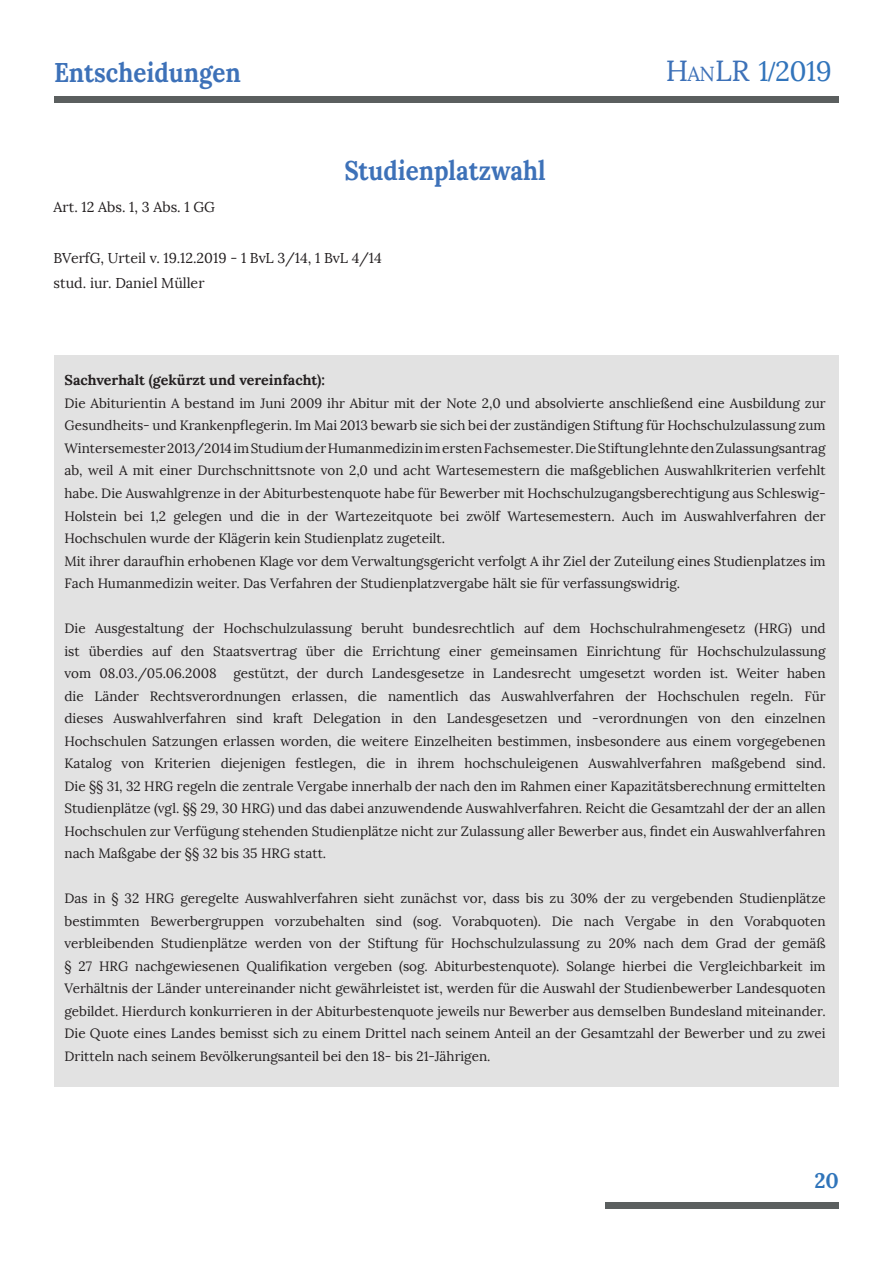
<style>
.page{position:relative;width:893px;height:1263px;background:#fff}
.page>*{position:absolute;margin:0;border:0;box-sizing:border-box;transform-origin:0 0}
.t1{font:27.9px "Lora";color:#3174bb}
.t2{font:700 27px "Lora";color:#3d71b8;scale:.9 1}
.t3{font:700 21px "Lora";color:#2f74ba}
.t4{font:14.25px/25.5px "Lora";color:#231f20}
.t5{font:700 14.25px "Lora";color:#231f20}
.t6{font:13.5px/22.5px "Lora";color:#231f20;text-align:justify}
.s1{font-size:28.95px;color:#3d71b8}
.s2{font-size:20.25px;color:#3d71b8}
.s3{font-family:"Times New Roman";font-weight:700}
</style>
<div class="page">
<div style="left:54px;top:97px;width:785px;height:6px;background:#5b5f5f"></div>
<div style="left:605px;top:1202px;width:233px;height:7px;background:#5b5f5f"></div>
<div style="left:54px;top:355px;width:784px;height:731px;background:#e2e2e2"></div>
<h2 class="t2" style="left:54px;top:55px;width:209px">Entscheidungen</h2>
<h2 class="t2" style="left:344px;top:153px;width:225px">Studienplatzwahl</h2>
<p class="t4" style="left:54px;top:194px;width:163px">Art. 12 Abs. 1, 3 Abs. 1 GG</p>
<p class="t4" style="left:54px;top:245px;width:330px">BVerfG, Urteil v. 19.12.2019 - 1 BvL 3/14, 1 BvL 4/14 stud. iur. Daniel Müller</p>
<h1 class="t1" style="left:666px;top:54px;width:167px"><span class="s1">H</span><span class="s2">AN</span><span class="s1">LR</span> 1<span class="s3">/</span>2019</h1>
<p class="t5" style="left:64px;top:371px;width:262px">Sachverhalt (gekürzt und vereinfacht):</p>
<p class="t6" style="left:64px;top:392px;width:763px;text-align:left">Die Abiturientin A bestand im Juni 2009 ihr Abitur mit der Note 2,0 und absolvierte anschließend eine Ausbildung zur Gesundheits- und Krankenpflegerin. Im Mai 2013 bewarb sie sich bei der zuständigen Stiftung für Hochschulzulassung zum Wintersemester 2013/2014 im Studium der Humanmedizin im ersten Fachsemester. Die Stiftung lehnte den Zulassungsantrag ab, weil A mit einer Durchschnittsnote von 2,0 und acht Wartesemestern die maßgeblichen Auswahlkriterien verfehlt habe. Die Auswahlgrenze in der Abiturbestenquote habe für Bewerber mit Hochschulzugangsberechtigung aus Schleswig-Holstein bei 1,2 gelegen und die in der Wartezeitquote bei zwölf Wartesemestern. Auch im Auswahlverfahren der Hochschulen wurde der Klägerin kein Studienplatz zugeteilt.<br>Mit ihrer daraufhin erhobenen Klage vor dem Verwaltungsgericht verfolgt A ihr Ziel der Zuteilung eines Studienplatzes im Fach Humanmedizin weiter. Das Verfahren der Studienplatzvergabe hält sie für verfassungswidrig.</p>
<p class="t6" style="left:64px;top:617px;width:763px">Die Ausgestaltung der Hochschulzulassung beruht bundesrechtlich auf dem Hochschulrahmengesetz (HRG) und ist überdies auf den Staatsvertrag über die Errichtung einer gemeinsamen Einrichtung für Hochschulzulassung vom 08.03./05.06.2008 gestützt, der durch Landesgesetze in Landesrecht umgesetzt worden ist. Weiter haben die Länder Rechtsverordnungen erlassen, die namentlich das Auswahlverfahren der Hochschulen regeln. Für dieses Auswahlverfahren sind kraft Delegation in den Landesgesetzen und -verordnungen von den einzelnen Hochschulen Satzungen erlassen worden, die weitere Einzelheiten bestimmen, insbesondere aus einem vorgegebenen Katalog von Kriterien diejenigen festlegen, die in ihrem hochschuleigenen Auswahlverfahren maßgebend sind.<br>Die §§ 31, 32 HRG regeln die zentrale Vergabe innerhalb der nach den im Rahmen einer Kapazitätsberechnung ermittelten Studienplätze (vgl. §§ 29, 30 HRG) und das dabei anzuwendende Auswahlverfahren. Reicht die Gesamtzahl der der an allen Hochschulen zur Verfügung stehenden Studienplätze nicht zur Zulassung aller Bewerber aus, findet ein Auswahlverfahren nach Maßgabe der §§ 32 bis 35 HRG statt.</p>
<p class="t6" style="left:64px;top:887px;width:763px">Das in § 32 HRG geregelte Auswahlverfahren sieht zunächst vor, dass bis zu 30% der zu vergebenden Studienplätze bestimmten Bewerbergruppen vorzubehalten sind (sog. Vorabquoten). Die nach Vergabe in den Vorabquoten verbleibenden Studienplätze werden von der Stiftung für Hochschulzulassung zu 20% nach dem Grad der gemäß § 27 HRG nachgewiesenen Qualifikation vergeben (sog. Abiturbestenquote). Solange hierbei die Vergleichbarkeit im Verhältnis der Länder untereinander nicht gewährleistet ist, werden für die Auswahl der Studienbewerber Landesquoten gebildet. Hierdurch konkurrieren in der Abiturbestenquote jeweils nur Bewerber aus demselben Bundesland miteinander.<br>Die Quote eines Landes bemisst sich zu einem Drittel nach seinem Anteil an der Gesamtzahl der Bewerber und zu zwei Dritteln nach seinem Bevölkerungsanteil bei den 18- bis 21-Jährigen.</p>
<h3 class="t3" style="left:814px;top:1167px;width:26px">20</h3>
</div>
